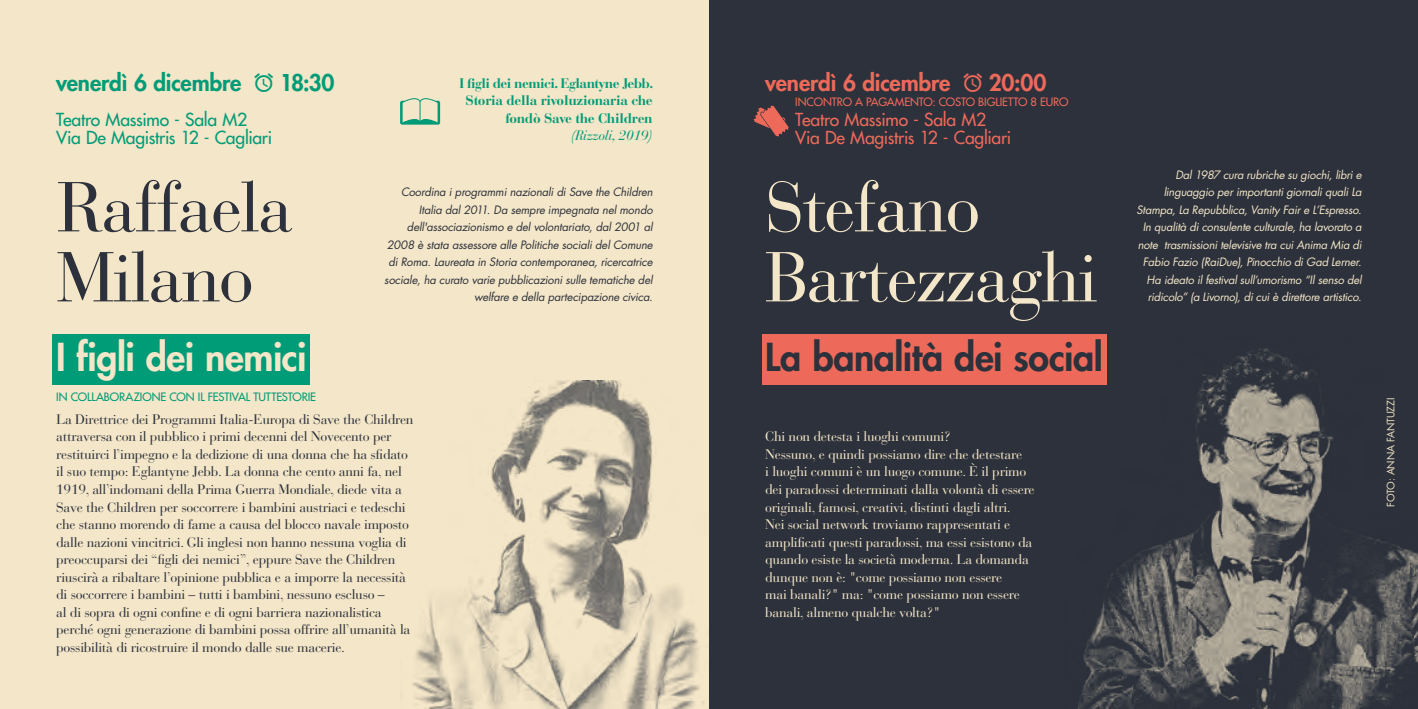
<style>
.page{position:relative;width:1418px;height:709px;background:#fff}
.page>*{position:absolute;margin:0;border:0;box-sizing:border-box;transform-origin:0 0}
.t1{font:70px/70px "Bauer Bodoni Std";letter-spacing:-.025em;color:#f4e6c8}
.t2{font:70px/70px "Bauer Bodoni Std";letter-spacing:-.025em;color:#2c313b}
.t3{font:800 37.5px "Futura Std";letter-spacing:-.015em;color:#2c313b}
.t4{font:800 37.5px "Futura Std";letter-spacing:-.015em;color:#f4e6c8}
.t5{font:800 22.5px "Futura Std";letter-spacing:-.01em;color:#009b77}
.t6{font:800 22.5px "Futura Std";letter-spacing:-.005em;color:#ed6a5b}
.t7{font:500 17.5px/17.5px "Futura Std";letter-spacing:-.015em;color:#009b77}
.t8{font:500 17.5px/17.5px "Futura Std";letter-spacing:-.015em;color:#ed6a5b}
.t9{font:13.75px/17.5px "Bauer Bodoni Std";letter-spacing:-.02em;color:#2c313b}
.t10{font:13.75px/17.5px "Bauer Bodoni Std";letter-spacing:-.02em;color:#f4e6c8}
.t11{font:700 13.75px/17.5px "Bauer Bodoni Std";letter-spacing:-.02em;color:#009b77;text-align:right}
.t12{font:italic 13.75px "Bauer Bodoni Std";letter-spacing:-.02em;color:#009b77}
.t13{font:italic 11.25px/17.5px "Futura Std";letter-spacing:-.02em;color:#f4e6c8;text-align:right}
.t14{font:italic 11.25px/17.5px "Futura Std";letter-spacing:-.01em;color:#2c313b;text-align:right}
.t15{font:500 11.25px "Futura Std";letter-spacing:-.005em;color:#009b77}
.t16{font:500 11.25px "Futura Std";letter-spacing:-.01em;color:#ed6a5b}
.t17{font:10px "Futura Std";letter-spacing:-.005em;color:#f4e6c8}
</style>
<div class="page">
<div style="left:0;top:0;width:709px;height:709px;background:#f4e6c8"></div>
<div style="left:709px;top:0;width:708px;height:709px;background:#2c313b"></div>
<div style="left:52px;top:334px;width:258px;height:50px;background:#009b77"></div>
<svg style="left:400px;top:98px;width:40px;height:27px"></svg>
<div style="left:761px;top:334px;width:345px;height:50px;background:#ed6a5b"></div>
<svg style="left:753px;top:105px;width:35px;height:32px"></svg>
<img style="left:412px;top:380px;width:292px;height:329px">
<img style="left:1064px;top:336px;width:353px;height:373px">
<h3 class="t5" style="left:56px;top:69px;width:280px">venerdì 6 dicembre ▼ 18:30</h3>
<p class="t7" style="left:56px;top:111px;width:217px">Teatro Massimo - Sala M2<br>Via De Magistris 12 - Cagliari</p>
<h1 class="t2" style="left:56px;top:173px;width:238px">Raffaela<br>Milano</h1>
<h2 class="t4" style="left:56px;top:334px;width:252px">I figli dei nemici</h2>
<p class="t15" style="left:56px;top:390px;width:261px">IN COLLABORAZIONE CON IL FESTIVAL TUTTESTORIE</p>
<p class="t9" style="left:56px;top:410px;width:359px">La Direttrice dei Programmi Italia-Europa di Save the Children attraversa con il pubblico i primi decenni del Novecento per restituirci l’impegno e la dedizione di una donna che ha sfidato il suo tempo: Eglantyne Jebb. La donna che cento anni fa, nel 1919, all’indomani della Prima Guerra Mondiale, diede vita a Save the Children per soccorrere i bambini austriaci e tedeschi che stanno morendo di fame a causa del blocco navale imposto dalle nazioni vincitrici. Gli inglesi non hanno nessuna voglia di preoccuparsi dei “figli dei nemici”, eppure Save the Children riuscirà a ribaltare l’opinione pubblica e a imporre la necessità di soccorrere i bambini – tutti i bambini, nessuno escluso –<br>al di sopra di ogni confine e di ogni barriera nazionalistica perché ogni generazione di bambini possa offrire all’umanità la possibilità di ricostruire il mondo dalle sue macerie.</p>
<p class="t11" style="left:459px;top:74px;width:195px">I figli dei nemici. Eglantyne Jebb.<br>Storia della rivoluzionaria che fondò Save the Children</p>
<p class="t12" style="left:570px;top:127px;width:83px">(Rizzoli, 2019)</p>
<p class="t14" style="left:384px;top:184px;width:270px">Coordina i programmi nazionali di Save the Children Italia dal 2011. Da sempre impegnata nel mondo dell'associazionismo e del volontariato, dal 2001 al 2008 è stata assessore alle Politiche sociali del Comune di Roma. Laureata in Storia contemporanea, ricercatrice sociale, ha curato varie pubblicazioni sulle tematiche del welfare e della partecipazione civica.</p>
<h3 class="t6" style="left:765px;top:69px;width:283px">venerdì 6 dicembre ▼ 20:00</h3>
<p class="t16" style="left:795px;top:95px;width:275px">INCONTRO A PAGAMENTO: COSTO BIGLIETTO 8 EURO</p>
<p class="t8" style="left:795px;top:111px;width:217px">Teatro Massimo - Sala M2<br>Via De Magistris 12 - Cagliari</p>
<h1 class="t1" style="left:765px;top:173px;width:334px">Stefano<br>Bartezzaghi</h1>
<h2 class="t3" style="left:765px;top:334px;width:339px">La banalità dei social</h2>
<p class="t10" style="left:765px;top:428px;width:271px">Chi non detesta i luoghi comuni?<br>Nessuno, e quindi possiamo dire che detestare<br>i luoghi comuni è un luogo comune. È il primo dei paradossi determinati dalla volontà di essere originali, famosi, creativi, distinti dagli altri.<br>Nei social network troviamo rappresentati e amplificati questi paradossi, ma essi esistono da quando esiste la società moderna. La domanda dunque non è: "come possiamo non essere<br>mai banali?" ma: "come possiamo non essere banali, almeno qualche volta?"</p>
<p class="t13" style="left:1136px;top:166px;width:227px">Dal 1987 cura rubriche su giochi, libri e linguaggio per importanti giornali quali La Stampa, La Repubblica, Vanity Fair e L’Espresso.<br>In qualità di consulente culturale, ha lavorato a note trasmissioni televisive tra cui Anima Mia di Fabio Fazio (RaiDue), Pinocchio di Gad Lerner.<br>Ha ideato il festival sull’umorismo “Il senso del ridicolo” (a Livorno), di cui è direttore artistico.</p>
<p class="t17" style="left:1384px;top:507px;width:111px;rotate:-90deg">FOTO: ANNA FANTUZZI</p>
</div>
